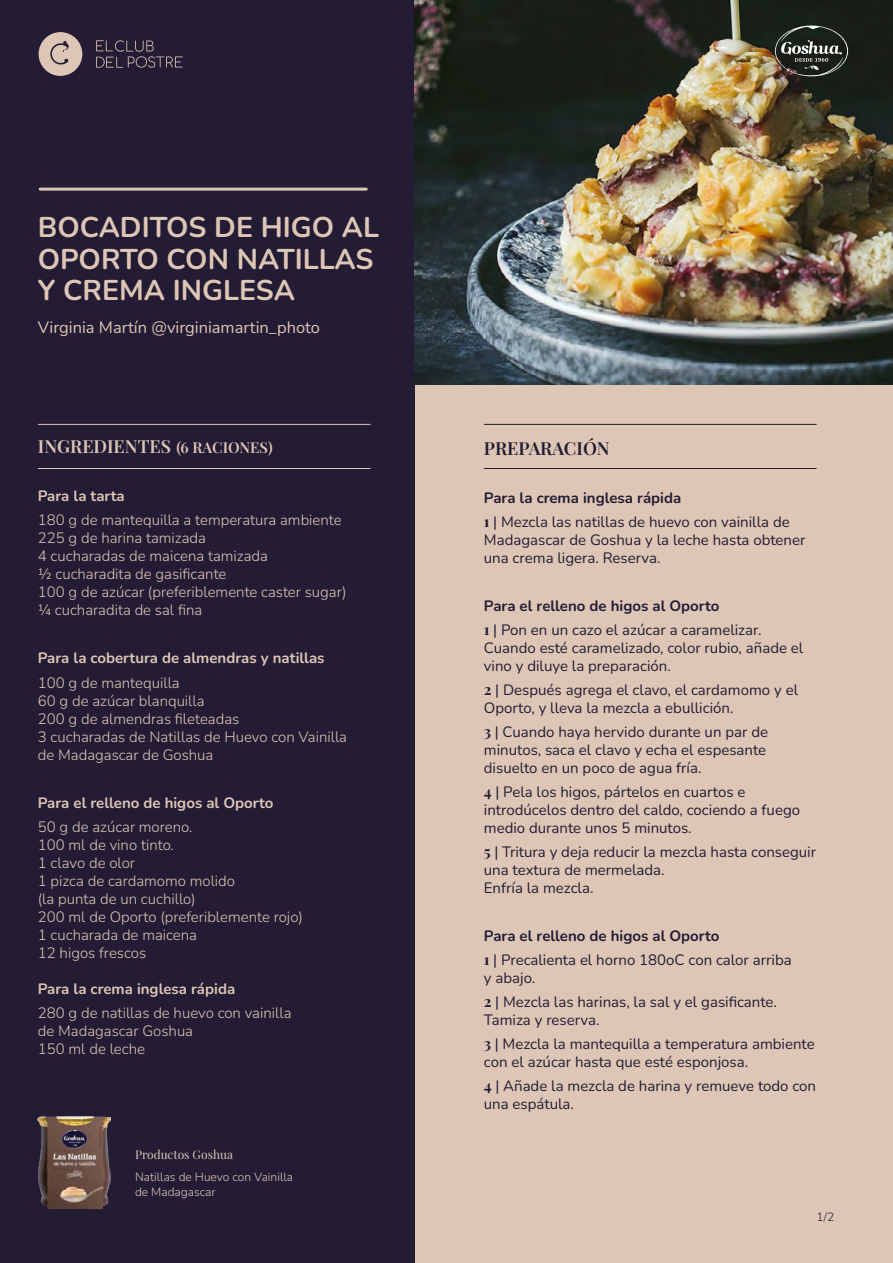
<style>
.page{position:relative;width:893px;height:1263px;background:#fff}
.page>*{position:absolute;margin:0;border:0;box-sizing:border-box;transform-origin:0 0}
.t1{font:700 28.5px/31.5px "Nunito";color:#ddc6b5}
.t2{font:600 18px "Playfair Display";color:#ddc6b5}
.t3{font:600 18px "Playfair Display";letter-spacing:-.005em;color:#231c33}
.t4{font:16.5px "Nunito";color:#ddc6b5}
.t5{font:15px/18px "Nunito";color:#231c34}
.t6{font:300 15px/18px "Nunito";color:#ddc6b5}
.t7{font:700 15px "Nunito";color:#ddc6b5}
.t8{font:300 12px/14.4px "Nunito";color:#ddc6b5}
.t9{font:12px "Playfair Display";color:#ddc6b5}
.t10{font:300 12px "Nunito";color:#221c34}
.s1{font-size:15px}
.s2{font-weight:700}
.s3{font-family:"Playfair Display";font-weight:700}
</style>
<div class="page">
<img style="left:415px;top:0;width:478px;height:92px">
<img style="left:415px;top:92px;width:478px;height:1171px">
<div style="left:0;top:0;width:415px;height:1263px;background:#231c34"></div>
<svg style="left:39px;top:32px;width:43px;height:44px"></svg>
<svg style="left:96px;top:40px;width:87px;height:28px"></svg>
<hr style="left:40px;top:188px;width:326px;height:3px;background:#ddc6b6">
<hr style="left:38px;top:468px;width:332px;height:1px;background:#ddc6b5">
<hr style="left:38px;top:424px;width:332px;height:1px;background:#ddc6b5">
<hr style="left:484px;top:468px;width:333px;height:1px;background:#231c33">
<hr style="left:484px;top:424px;width:333px;height:1px;background:#231c33">
<svg style="left:775px;top:26px;width:73px;height:50px;background:#40433d"></svg>
<img style="left:38px;top:1117px;width:73px;height:92px">
<h1 class="t1" style="left:38px;top:211px;width:343px">BOCADITOS DE HIGO AL<br>OPORTO CON NATILLAS<br>Y CREMA INGLESA</h1>
<p class="t4" style="left:38px;top:316px;width:284px">Virginia Martín @virginiamartin_photo</p>
<p class="t2" style="left:38px;top:432px;width:236px">INGREDIENTES <span class="s1">(6 RACIONES)</span></p>
<p class="t7" style="left:38px;top:486px;width:88px">Para la tarta</p>
<p class="t6" style="left:38px;top:511px;width:310px">180 g de mantequilla a temperatura ambiente 225 g de harina tamizada<br>4 cucharadas de maicena tamizada<br>½ cucharadita de gasificante<br>100 g de azúcar (preferiblemente caster sugar) ¼ cucharadita de sal fina</p>
<p class="t7" style="left:38px;top:648px;width:288px">Para la cobertura de almendras y natillas</p>
<p class="t6" style="left:38px;top:673px;width:311px">100 g de mantequilla<br>60 g de azúcar blanquilla<br>200 g de almendras fileteadas<br>3 cucharadas de Natillas de Huevo con Vainilla de Madagascar de Goshua</p>
<p class="t7" style="left:38px;top:792px;width:237px">Para el relleno de higos al Oporto</p>
<p class="t6" style="left:38px;top:817px;width:267px">50 g de azúcar moreno.<br>100 ml de vino tinto.<br>1 clavo de olor<br>1 pizca de cardamomo molido<br>(la punta de un cuchillo)<br>200 ml de Oporto (preferiblemente rojo)<br>1 cucharada de maicena<br>12 higos frescos</p>
<p class="t7" style="left:38px;top:978px;width:199px">Para la crema inglesa rápida</p>
<p class="t6" style="left:38px;top:1003px;width:255px">280 g de natillas de huevo con vainilla de Madagascar Goshua<br>150 ml de leche</p>
<p class="t9" style="left:135px;top:1145px;width:100px">Productos Goshua</p>
<p class="t8" style="left:135px;top:1169px;width:160px">Natillas de Huevo con Vainilla de Madagascar</p>
<p class="t3" style="left:484px;top:434px;width:127px">PREPARACIÓN</p>
<p class="t5" style="left:484px;top:485px;width:307px;line-height:24px"><span class="s2">Para la crema inglesa rápida<br></span><span class="s3">1</span> | Mezcla las natillas de huevo con vainilla de</p>
<p class="t5" style="left:484px;top:530px;width:323px">Madagascar de Goshua y la leche hasta obtener una crema ligera. Reserva.</p>
<p class="t5" style="left:484px;top:593px;width:279px;line-height:24px"><span class="s2">Para el relleno de higos al Oporto<br></span><span class="s3">1</span> | Pon en un cazo el azúcar a caramelizar.</p>
<p class="t5" style="left:484px;top:638px;width:321px">Cuando esté caramelizado, color rubio, añade el vino y diluye la preparación.</p>
<p class="t5" style="left:484px;top:680px;width:316px"><span class="s3">2</span> | Después agrega el clavo, el cardamomo y el<br>Oporto, y lleva la mezcla a ebullición.</p>
<p class="t5" style="left:484px;top:722px;width:286px"><span class="s3">3</span> | Cuando haya hervido durante un par de minutos, saca el clavo y echa el espesante disuelto en un poco de agua fría.</p>
<p class="t5" style="left:484px;top:782px;width:318px"><span class="s3">4</span> | Pela los higos, pártelos en cuartos e introdúcelos dentro del caldo, cociendo a fuego medio durante unos 5 minutos.</p>
<p class="t5" style="left:484px;top:842px;width:334px"><span class="s3">5</span> | Tritura y deja reducir la mezcla hasta conseguir una textura de mermelada.<br>Enfría la mezcla.</p>
<p class="t5" style="left:484px;top:923px;width:309px;line-height:24px"><span class="s2">Para el relleno de higos al Oporto<br></span><span class="s3">1</span> | Precalienta el horno 180oC con calor arriba</p>
<p class="t5" style="left:484px;top:965px;width:295px;line-height:24px">y abajo.<br><span class="s3">2</span> | Mezcla las harinas, la sal y el gasificante.</p>
<p class="t5" style="left:484px;top:1007px;width:332px;line-height:24px">Tamiza y reserva.<br><span class="s3">3</span> | Mezcla la mantequilla a temperatura ambiente</p>
<p class="t5" style="left:484px;top:1049px;width:334px;line-height:24px">con el azúcar hasta que esté esponjosa.<br><span class="s3">4</span> | Añade la mezcla de harina y remueve todo con</p>
<p class="t5" style="left:484px;top:1094px;width:92px">una espátula.</p>
<p class="t10" style="left:817px;top:1208px;width:19px">1/2</p>
</div>
